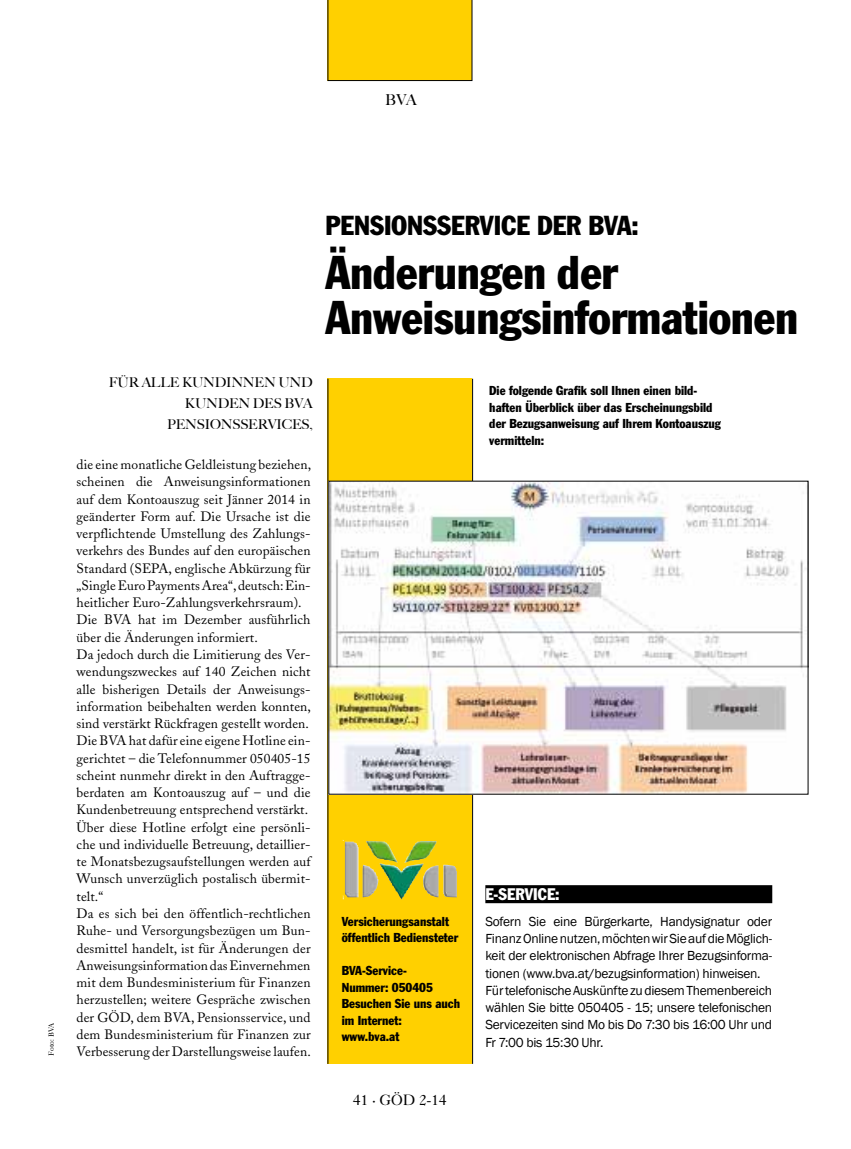
<style>
.page{position:relative;width:851px;height:1149px;background:#fff}
.page>*{position:absolute;margin:0;border:0;box-sizing:border-box;transform-origin:0 0}
.t1{font:condensed 46.5px/45px "Franklin Gothic";letter-spacing:-.005em;color:#000}
.t2{font:condensed 27px "Franklin Gothic";color:#000}
.t3{font:condensed 16.5px "Franklin Gothic";color:#fff}
.t4{font:15px "Caslon Five Forty";color:#000}
.t5{font:500 15px "Big Caslon";color:#000}
.t6{font:13.5px/17.2px "Adobe Caslon";letter-spacing:.01em;color:#000}
.t7{font:13.5px/17.2px "Franklin Gothic";letter-spacing:-.02em;color:#000}
.t8{font:500 13.5px/21px "Big Caslon";letter-spacing:-.015em;color:#000;text-align:right}
.t9{font:condensed 12.75px/16.5px "Franklin Gothic";color:#000}
.t10{font:7.5px "Caslon Five Forty";color:#000}
</style>
<div class="page">
<div style="left:327px;top:378px;width:145px;height:685px;background:#ffd000"></div>
<hr style="left:327px;top:378px;width:1px;height:685px;background:#000">
<hr style="left:472px;top:378px;width:1px;height:685px;background:#000">
<div style="left:327px;top:0;width:145px;height:81px;background:#ffd000"></div>
<img style="left:343px;top:840px;width:114px;height:59px">
<div style="left:485px;top:884px;width:287px;height:18px;background:#000"></div>
<img style="left:330px;top:482px;width:476px;height:310px">
<p class="t5" style="left:385px;top:90px;width:33px">BVA</p>
<p class="t10" style="left:47px;top:1055px;width:35px;rotate:-90deg">Foto: BVA</p>
<h2 class="t2" style="left:325px;top:209px;width:315px">Pensionsservice der BVA:</h2>
<h1 class="t1" style="left:325px;top:249px;width:474px">Änderungen der<br>Anweisungsinformationen</h1>
<p class="t8" style="left:109px;top:371px;width:205px">FÜR ALLE KUNDINNEN UND<br>KUNDEN DES BVA<br>PENSIONSSERVICES,</p>
<p class="t6" style="left:77px;top:456px;width:236px">die eine monatliche Geldleistung beziehen, scheinen die Anweisungsinformationen auf dem Kontoauszug seit Jänner 2014 in geänderter Form auf. Die Ursache ist die verpflichtende Umstellung des Zahlungs&shy;verkehrs des Bundes auf den europäischen Standard (SEPA, englische Abkürzung für „Single Euro Payments Area“, deutsch: Ein&shy;heitlicher Euro-Zahlungsverkehrsraum).<br>Die BVA hat im Dezember ausführlich über die Änderungen informiert.<br>Da jedoch durch die Limitierung des Ver&shy;wendungszweckes auf 140 Zeichen nicht alle bisherigen Details der Anweisungs&shy;information beibehalten werden konnten, sind verstärkt Rückfragen gestellt worden.<br>Die BVA hat dafür eine eigene Hotline ein&shy;gerichtet – die Telefonnummer 050405-15 scheint nunmehr direkt in den Auftragge&shy;berdaten am Kontoauszug auf – und die Kundenbetreuung entsprechend verstärkt.<br>Über diese Hotline erfolgt eine persönli&shy;che und individuelle Betreuung, detaillier&shy;te Monatsbezugsaufstellungen werden auf Wunsch unverzüglich postalisch übermit&shy;telt.“<br>Da es sich bei den öffentlich-rechtlichen Ruhe- und Versorgungsbezügen um Bun&shy;desmittel handelt, ist für Änderungen der Anweisungsinformation das Einvernehmen mit dem Bundesministerium für Finanzen herzustellen; weitere Gespräche zwischen der GÖD, dem BVA, Pensionsservice, und dem Bundesministerium für Finanzen zur Verbesserung der Darstellungsweise laufen.</p>
<p class="t9" style="left:489px;top:382px;width:233px">Die folgende Grafik soll Ihnen einen bild&shy;haften Überblick über das Erscheinungsbild der Bezugsanweisung auf Ihrem Kontoauszug vermitteln:</p>
<p class="t9" style="left:342px;top:912px;width:118px">Versicherungsanstalt öffentlich Bediensteter</p>
<p class="t9" style="left:342px;top:962px;width:120px">BVA-Service-<br>Nummer: 050405<br>Besuchen Sie uns auch im Internet: www.bva.at</p>
<p class="t4" style="left:353px;top:1090px;width:95px">41 · GÖD 2-14</p>
<p class="t3" style="left:485px;top:883px;width:76px">E-Service:</p>
<p class="t7" style="left:485px;top:912px;width:288px">Sofern Sie eine Bürgerkarte, Handysignatur oder Finanz Online nutzen, möchten wir Sie auf die Möglich&shy;keit der elektronischen Abfrage Ihrer Bezugsinforma&shy;tionen (www.bva.at/bezugsinformation) hinweisen.<br>Für telefonische Auskünfte zu diesem Themenbereich wählen Sie bitte 050405 - 15; unsere telefonischen Servicezeiten sind Mo bis Do 7:30 bis 16:00 Uhr und Fr 7:00 bis 15:30 Uhr.</p>
</div>
